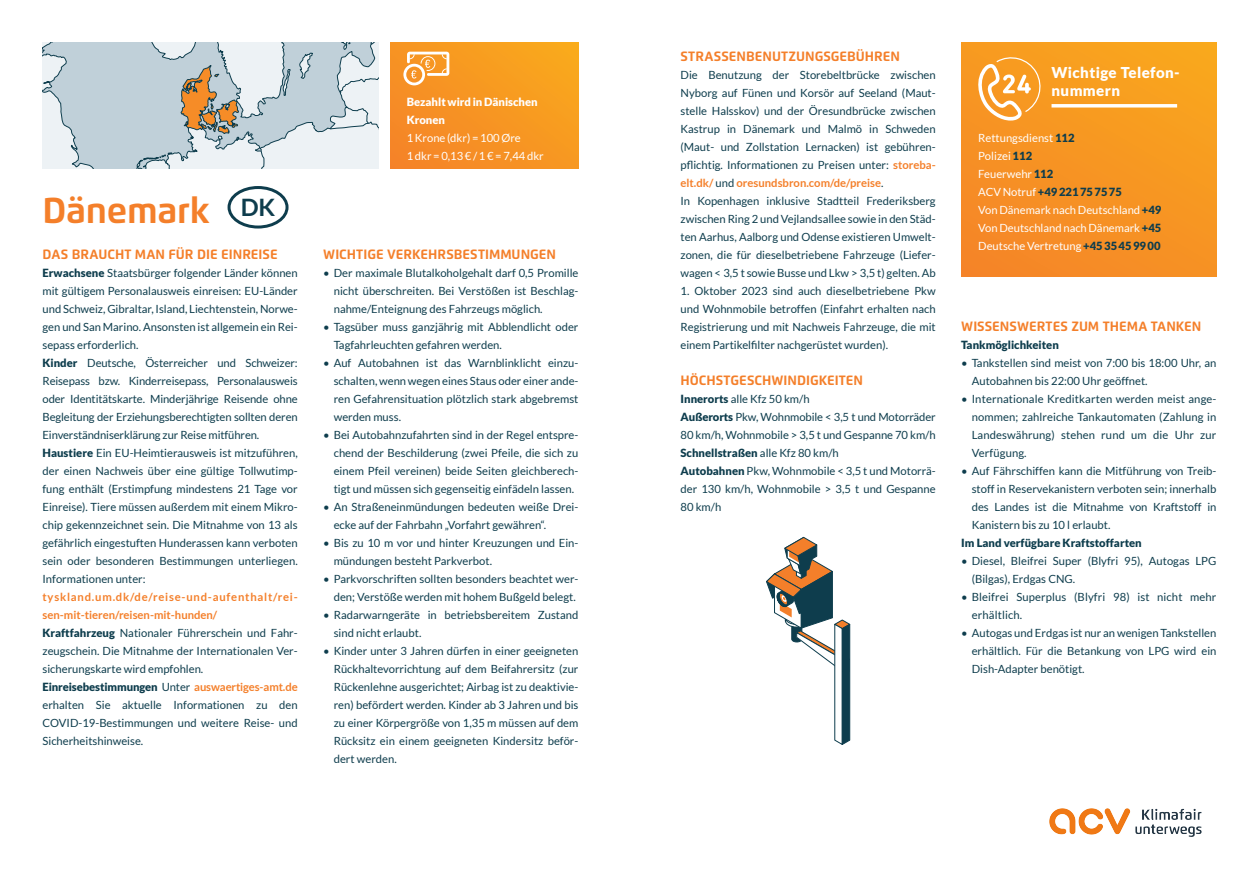
<style>
.page{position:relative;width:1259px;height:893px;background:#fff}
.page>*{position:absolute;margin:0;border:0;box-sizing:border-box;transform-origin:0 0}
.t1{font:700 36px "Flexo";letter-spacing:-.01em;color:#f47f2a}
.t2{font:900 15px/18px "Lato";letter-spacing:.025em;color:#fff}
.t3{font:700 13.5px "Flexo";color:#f47f2a}
.t4{font:11.25px/18px "Lato";color:#0e3d4d}
.t5{font:11.25px/18px "Lato";color:#fff}
.t6{font:900 11.25px "Lato";color:#0e3d4d}
.t7{font:900 11.25px/18px "Lato";color:#fff}
.s1{font-weight:900}
.s2{font-weight:700;color:#f47f2a}
.s3{font-weight:900;color:#0e3d4d}
</style>
<div class="page">
<div style="left:961px;top:43px;width:255px;height:234px;background:linear-gradient(to right,#f68c26,#f89e20)"></div>
<div style="left:391px;top:43px;width:187px;height:126px;background:linear-gradient(to right,#f58a28,#f9a21e)"></div>
<svg style="left:974px;top:56px;width:70px;height:65px;background:#f8ad4e"></svg>
<svg style="left:1051px;top:104px;width:126px;height:4px"></svg>
<div style="left:43px;top:43px;width:335px;height:126px;background:#c0d0d9"></div>
<svg style="left:43px;top:43px;width:51px;height:126px"></svg>
<svg style="left:136px;top:43px;width:242px;height:126px"></svg>
<div style="left:227px;top:186px;width:61px;height:43px;border:3px solid #0e3d4d;border-radius:50%"></div>
<svg style="left:403px;top:52px;width:46px;height:33px"></svg>
<svg style="left:766px;top:536px;width:85px;height:209px"></svg>
<img style="left:1049px;top:808px;width:153px;height:29px">
<h1 class="t1" style="left:43px;top:188px;width:234px">Dänemark <sup>DK</sup></h1>
<p class="t3" style="left:43px;top:246px;width:237px">DAS BRAUCHT MAN FÜR DIE EINREISE</p>
<p class="t4" style="left:43px;top:263px;width:257px"><span class="s1">Erwachsene</span> Staatsbürger folgender Länder können mit gültigem Personalausweis einreisen: EU-Länder und Schweiz, Gibraltar, Island, Liechtenstein, Norwe&shy;gen und San Marino. Ansonsten ist allgemein ein Rei&shy;sepass erforderlich.<br><span class="s1">Kinder</span> Deutsche, Österreicher und Schweizer:<br>Reisepass bzw. Kinderreisepass, Personalausweis oder Identitätskarte. Minderjährige Reisende ohne Begleitung der Erziehungsberechtigten sollten deren Einverständniserklärung zur Reise mitführen.<br><span class="s1">Haustiere</span> Ein EU-Heimtierausweis ist mitzuführen, der einen Nachweis über eine gültige Tollwutimp&shy;fung enthält (Erstimpfung mindestens 21 Tage vor Einreise). Tiere müssen außerdem mit einem Mikro&shy;chip gekennzeichnet sein. Die Mitnahme von 13 als gefährlich eingestuften Hunderassen kann verboten sein oder besonderen Bestimmungen unterliegen.<br>Informationen unter:</p>
<p class="t4" style="left:43px;top:587px;width:257px"><span class="s2">tyskland.um.dk/de/reise-und-aufenthalt/rei&shy;sen-mit-tieren/reisen-mit-hunden/<br></span><span class="s1">Kraftfahrzeug</span> Nationaler Führerschein und Fahr&shy;zeugschein. Die Mitnahme der Internationalen Ver&shy;sicherungskarte wird empfohlen.<br><span class="s1">Einreisebestimmungen</span> Unter <span class="s2">auswaertiges-amt.de </span>erhalten Sie aktuelle Informationen zu den COVID-19-Bestimmungen und weitere Reise- und Sicherheitshinweise.</p>
<p class="t3" style="left:680px;top:48px;width:221px">STRASSENBENUTZUNGSGEBÜHREN</p>
<p class="t4" style="left:680px;top:65px;width:257px">Die Benutzung der Storebeltbrücke zwischen Nyborg auf Fünen und Korsör auf Seeland (Maut&shy;stelle Halsskov) und der Öresundbrücke zwischen Kastrup in Dänemark und Malmö in Schweden (Maut- und Zollstation Lernacken) ist gebühren&shy;pflichtig. Informationen zu Preisen unter: <span class="s2">storeba&shy;elt.dk/</span> und <span class="s2">oresundsbron.com/de/preise</span>.<br>In Kopenhagen inklusive Stadtteil Frederiksberg zwischen Ring 2 und Vejlandsallee sowie in den Städ&shy;ten Aarhus, Aalborg und Odense existieren Umwelt&shy;zonen, die für dieselbetriebene Fahrzeuge (Liefer&shy;wagen &lt; 3,5 t sowie Busse und Lkw &gt; 3,5 t) gelten. Ab</p>
<p class="t4" style="left:680px;top:281px;width:257px;text-align:justify">1. Oktober 2023 sind auch dieselbetriebene Pkw und Wohnmobile betroffen (Einfahrt erhalten nach Registrierung und mit Nachweis Fahrzeuge, die mit einem Partikelfilter nachgerüstet wurden).</p>
<p class="t3" style="left:680px;top:372px;width:184px">HÖCHSTGESCHWINDIGKEITEN</p>
<p class="t4" style="left:680px;top:389px;width:257px"><span class="s1">Innerorts</span> alle Kfz 50 km/h<br><span class="s1">Außerorts</span> Pkw, Wohnmobile &lt; 3,5 t und Motorräder 80 km/h, Wohnmobile &gt; 3,5 t und Gespanne 70 km/h <span class="s1">Schnellstraßen</span> alle Kfz 80 km/h<br><span class="s1">Autobahnen</span> Pkw, Wohnmobile &lt; 3,5 t und Motorrä&shy;der 130 km/h, Wohnmobile &gt; 3,5 t und Gespanne 80 km/h</p>
<h2 class="t2" style="left:1051px;top:63px;width:130px">Wichtige Telefon&shy;nummern</h2>
<p class="t7" style="left:407px;top:92px;width:133px">Bezahlt wird in Dänischen<br>Kronen</p>
<p class="t5" style="left:407px;top:128px;width:139px">1 Krone (dkr) = 100 Øre<br>1 dkr = 0,13 € / 1 € = 7,44 dkr</p>
<p class="t5" style="left:978px;top:128px;width:185px">Rettungsdienst <span class="s3">112<br></span>Polizei <span class="s3">112<br></span>Feuerwehr <span class="s3">112<br></span>ACV Notruf <span class="s3">+49 221757575<br></span>Von Dänemark nach Deutschland <span class="s3">+49<br></span>Von Deutschland nach Dänemark <span class="s3">+45<br></span>Deutsche Vertretung <span class="s3">+4535459900</span></p>
<p class="t3" style="left:323px;top:246px;width:234px">WICHTIGE VERKEHRSBESTIMMUNGEN</p>
<p class="t4" style="left:334px;top:263px;width:246px;text-align:justify;text-indent:-10px">• Der maximale Blutalkoholgehalt darf 0,5 Promille nicht überschreiten. Bei Verstößen ist Beschlag&shy;nahme/Enteignung des Fahrzeugs möglich.</p>
<p class="t4" style="left:334px;top:317px;width:246px;text-indent:-10px">• Tagsüber muss ganzjährig mit Abblendlicht oder<br>Tagfahrleuchten gefahren werden.</p>
<p class="t4" style="left:334px;top:353px;width:246px;text-align:justify;text-indent:-10px">• Auf Autobahnen ist das Warnblinklicht einzu&shy;schalten, wenn wegen eines Staus oder einer ande&shy;ren Gefahrensituation plötzlich stark abgebremst werden muss.</p>
<p class="t4" style="left:334px;top:425px;width:246px;text-align:justify;text-indent:-10px">• Bei Autobahnzufahrten sind in der Regel entspre&shy;chend der Beschilderung (zwei Pfeile, die sich zu einem Pfeil vereinen) beide Seiten gleichberech&shy;tigt und müssen sich gegenseitig einfädeln lassen.</p>
<p class="t4" style="left:334px;top:497px;width:246px;text-indent:-11px">• An Straßeneinmündungen bedeuten weiße Drei&shy;ecke auf der Fahrbahn „Vorfahrt gewähren“.</p>
<p class="t4" style="left:334px;top:533px;width:246px;text-indent:-10px">• Bis zu 10 m vor und hinter Kreuzungen und Ein&shy;mündungen besteht Parkverbot.</p>
<p class="t4" style="left:323px;top:569px;width:257px;text-align:right">• Parkvorschriften sollten besonders beachtet wer&shy;den; Verstöße werden mit hohem Bußgeld belegt.</p>
<p class="t4" style="left:334px;top:605px;width:246px;text-indent:-10px">• Radarwarngeräte in betriebsbereitem Zustand sind nicht erlaubt.</p>
<p class="t4" style="left:334px;top:641px;width:246px;text-align:justify;text-indent:-10px">• Kinder unter 3 Jahren dürfen in einer geeigneten Rückhaltevorrichtung auf dem Beifahrersitz (zur Rückenlehne ausgerichtet; Airbag ist zu deaktivie&shy;ren) befördert werden. Kinder ab 3 Jahren und bis zu einer Körpergröße von 1,35 m müssen auf dem Rücksitz ein einem geeigneten Kindersitz beför&shy;dert werden.</p>
<p class="t3" style="left:961px;top:318px;width:242px">WISSENSWERTES ZUM THEMA TANKEN</p>
<p class="t6" style="left:961px;top:338px;width:99px">Tankmöglichkeiten</p>
<p class="t4" style="left:971px;top:353px;width:246px;text-indent:-10px">• Tankstellen sind meist von 7:00 bis 18:00 Uhr, an<br>Autobahnen bis 22:00 Uhr geöffnet.</p>
<p class="t4" style="left:971px;top:389px;width:246px;text-align:justify;text-indent:-10px">• Internationale Kreditkarten werden meist ange&shy;nommen; zahlreiche Tankautomaten (Zahlung in Landeswährung) stehen rund um die Uhr zur Verfügung.</p>
<p class="t4" style="left:971px;top:461px;width:246px;text-align:justify;text-indent:-10px">• Auf Fährschiffen kann die Mitführung von Treib&shy;stoff in Reservekanistern verboten sein; innerhalb des Landes ist die Mitnahme von Kraftstoff in Kanistern bis zu 10 l erlaubt.</p>
<p class="t6" style="left:961px;top:536px;width:182px">Im Land verfügbare Kraftstoffarten</p>
<p class="t4" style="left:971px;top:551px;width:246px;text-indent:-10px">• Diesel, Bleifrei Super (Blyfri 95), Autogas LPG (Bilgas), Erdgas CNG.</p>
<p class="t4" style="left:971px;top:587px;width:246px;text-indent:-10px">• Bleifrei Superplus (Blyfri 98) ist nicht mehr erhältlich.</p>
<p class="t4" style="left:971px;top:623px;width:246px;text-align:justify;text-indent:-10px">• Autogas und Erdgas ist nur an wenigen Tankstellen erhältlich. Für die Betankung von LPG wird ein Dish-Adapter benötigt.</p>
</div>
